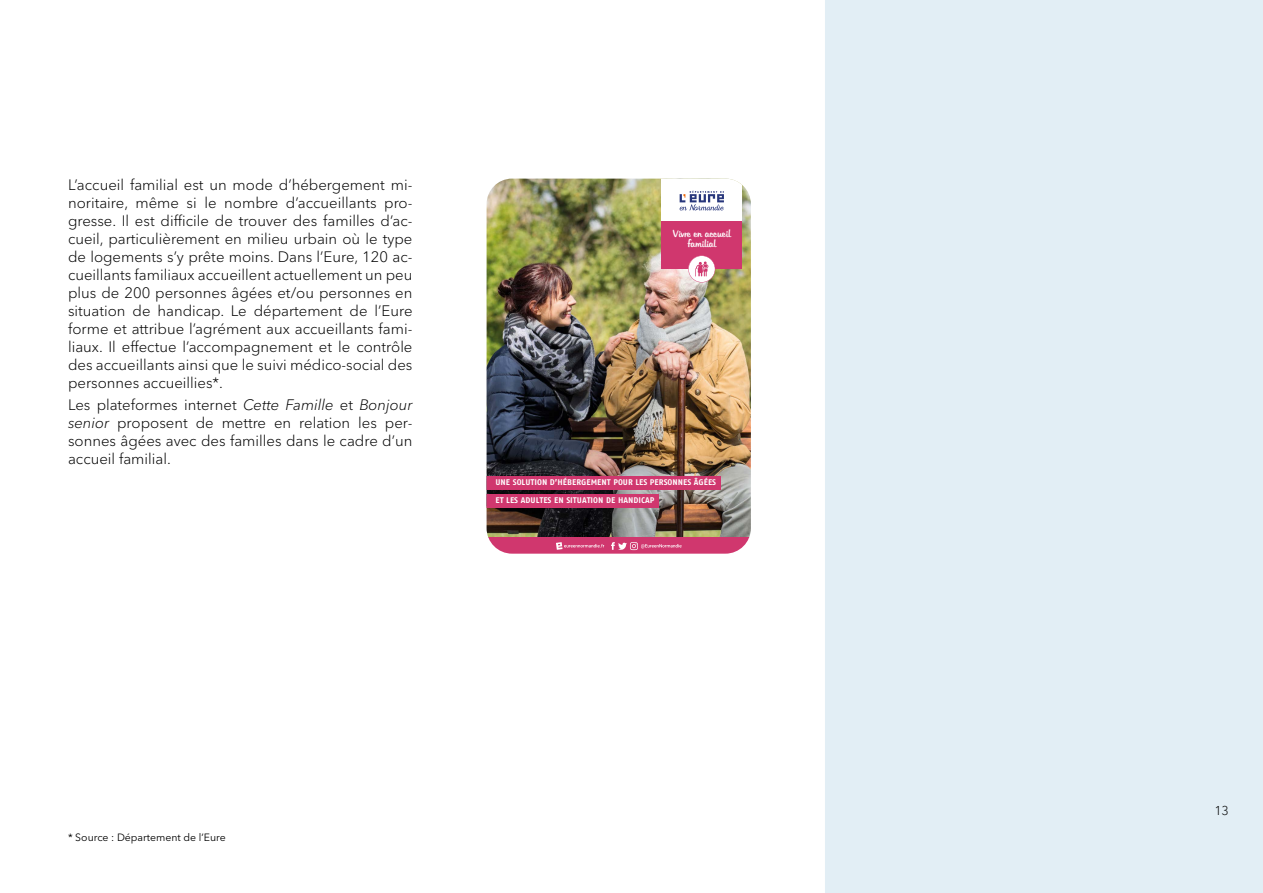
<style>
.page{position:relative;width:1263px;height:893px;background:#fff}
.page>*{position:absolute;margin:0;border:0;box-sizing:border-box;transform-origin:0 0}
.t1{font:300 15px/18px "Avenir Next LT Pro";color:#000;text-align:justify}
.t2{font:300 12.75px "Avenir Next LT Pro";color:#000}
.t3{font:10.5px "Avenir Next LT Pro";color:#000}
.t4{font:10.05px/10.1px "Tabitha";color:#fff;text-align:center}
.t5{font:8.25px/18px "Fago No Bold Caps";color:#fff}
.s1{font-style:italic}
</style>
<div class="page">
<div style="left:825px;top:0;width:438px;height:893px;background:#e2eef5"></div>
<img style="left:487px;top:179px;width:264px;height:359px">
<div style="left:662px;top:221px;width:80px;height:48px;background:#d0376e"></div>
<div style="left:662px;top:179px;width:80px;height:42px;background:#fff"></div>
<div style="left:487px;top:538px;width:264px;height:16px;background:#d0376e"></div>
<svg style="left:680px;top:190px;width:44px;height:20px"></svg>
<svg style="left:611px;top:542px;width:70px;height:8px"></svg>
<svg style="left:556px;top:542px;width:48px;height:8px"></svg>
<svg style="left:688px;top:256px;width:27px;height:26px"></svg>
<div style="left:487px;top:476px;width:234px;height:13px;background:#d0376e"></div>
<div style="left:487px;top:494px;width:172px;height:13px;background:#d0376e"></div>
<p class="t1" style="left:68px;top:176px;width:346px">L’accueil familial est un mode d’hébergement mi&shy;noritaire, même si le nombre d’accueillants pro&shy;gresse. Il est difficile de trouver des familles d’ac&shy;cueil, particulièrement en milieu urbain où le type de logements s’y prête moins. Dans l’Eure, 120 ac&shy;cueillants familiaux accueillent actuellement un peu plus de 200 personnes âgées et/ou personnes en situation de handicap. Le département de l’Eure forme et attribue l’agrément aux accueillants fami&shy;liaux. Il effectue l’accompagnement et le contrôle des accueillants ainsi que le suivi médico-social des personnes accueillies*.</p>
<p class="t1" style="left:68px;top:396px;width:346px">Les plateformes internet <span class="s1">Cette Famille</span> et <span class="s1">Bonjour senior</span> proposent de mettre en relation les per&shy;sonnes âgées avec des familles dans le cadre d’un accueil familial.</p>
<p class="t4" style="left:673px;top:228px;width:59px">Vivre en accueil familial</p>
<p class="t5" style="left:495px;top:473px;width:222px">UNE SOLUTION D’HÉBERGEMENT POUR LES PERSONNES ÂGÉES<br>ET LES ADULTES EN SITUATION DE HANDICAP</p>
<p class="t3" style="left:68px;top:831px;width:159px">* Source : Département de l’Eure</p>
<p class="t2" style="left:1214px;top:803px;width:16px">13</p>
</div>
